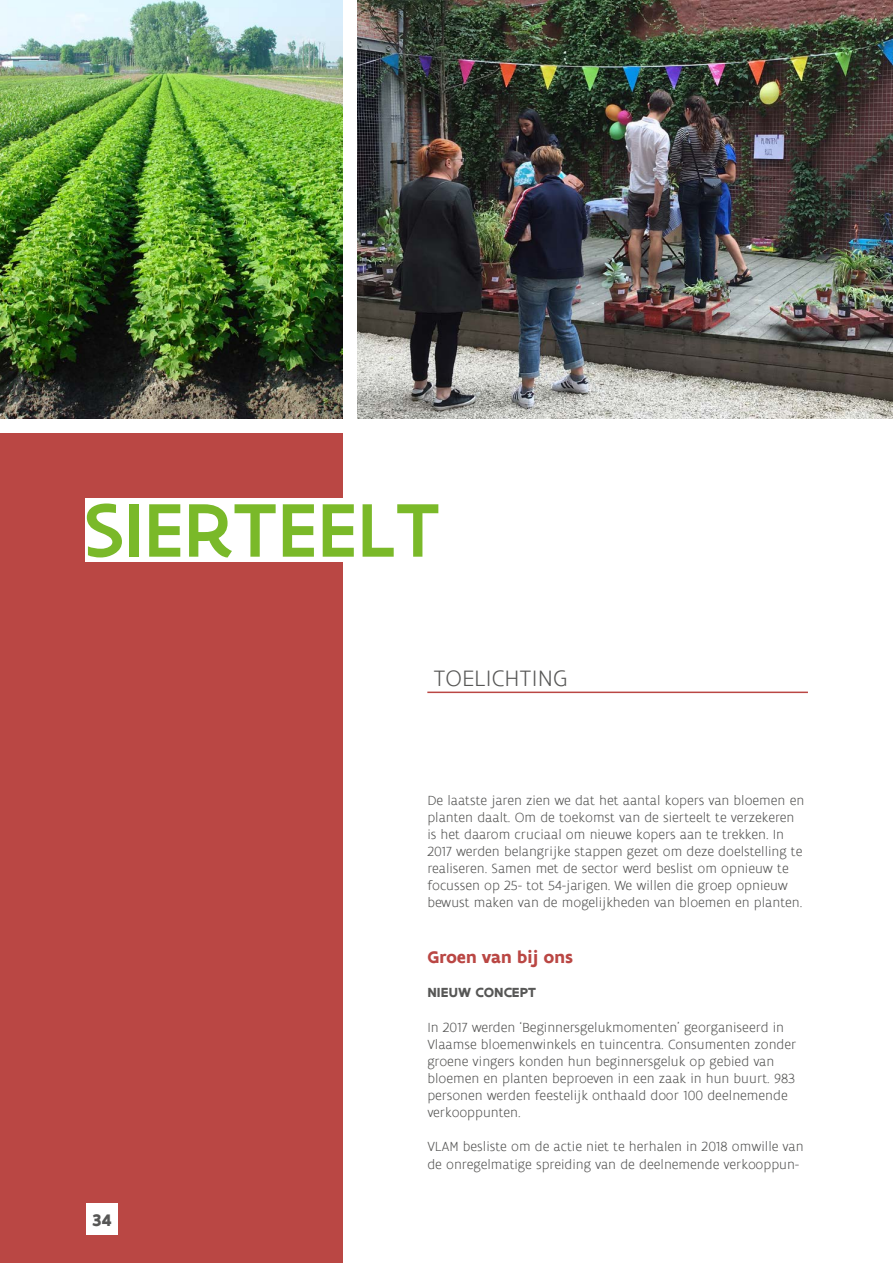
<style>
.page{position:relative;width:893px;height:1263px;background:#fff}
.page>*{position:absolute;margin:0;border:0;box-sizing:border-box;transform-origin:0 0}
.t1{font:500 81.45px "Flanders Art Sans";letter-spacing:.005em;color:#7ab929}
.t2{font:300 24px "Flanders Art Sans";letter-spacing:.005em;color:#575756}
.t3{font:700 18px "Flanders Art Sans";color:#ba4744}
.t4{font:700 18px "Flanders Art Sans";color:#575756}
.t5{font:300 14.25px/17.1px "Flanders Art Sans";color:#575756}
.t6{font:700 14.25px "Flanders Art Sans";letter-spacing:.005em;color:#575756}
</style>
<div class="page">
<img style="left:0;top:0;width:342px;height:419px">
<img style="left:357px;top:0;width:536px;height:419px">
<div style="left:0;top:434px;width:342px;height:829px;background:#ba4744"></div>
<hr style="left:427px;top:691px;width:381px;height:2px;background:#ba4744">
<div style="left:85px;top:498px;width:589px;height:63px;background:#fff"></div>
<div style="left:86px;top:1203px;width:32px;height:32px;background:#fff"></div>
<h1 class="t1" style="left:85px;top:479px;width:356px">SIERTEELT</h1>
<h2 class="t2" style="left:433px;top:664px;width:136px">TOELICHTING</h2>
<p class="t4" style="left:92px;top:1209px;width:21px">34</p>
<p class="t5" style="left:427px;top:792px;width:378px">De laatste jaren zien we dat het aantal kopers van bloemen en planten daalt. Om de toekomst van de sierteelt te verzekeren is het daarom cruciaal om nieuwe kopers aan te trekken. In 2017 werden belangrijke stappen gezet om deze doelstelling te realiseren. Samen met de sector werd beslist om opnieuw te focussen op 25- tot 54-jarigen. We willen die groep opnieuw bewust maken van de mogelijkheden van bloemen en planten.</p>
<p class="t3" style="left:427px;top:946px;width:147px">Groen van bij ons</p>
<p class="t6" style="left:427px;top:984px;width:110px">NIEUW CONCEPT</p>
<p class="t5" style="left:427px;top:1019px;width:371px">In 2017 werden ‘Beginnersgelukmomenten’ georganiseerd in Vlaamse bloemenwinkels en tuincentra. Consumenten zonder groene vingers konden hun beginnersgeluk op gebied van bloemen en planten beproeven in een zaak in hun buurt. 983 personen werden feestelijk onthaald door 100 deelnemende verkooppunten.</p>
<p class="t5" style="left:427px;top:1138px;width:378px">VLAM besliste om de actie niet te herhalen in 2018 omwille van de onregelmatige spreiding van de deelnemende verkooppun-</p>
</div>
